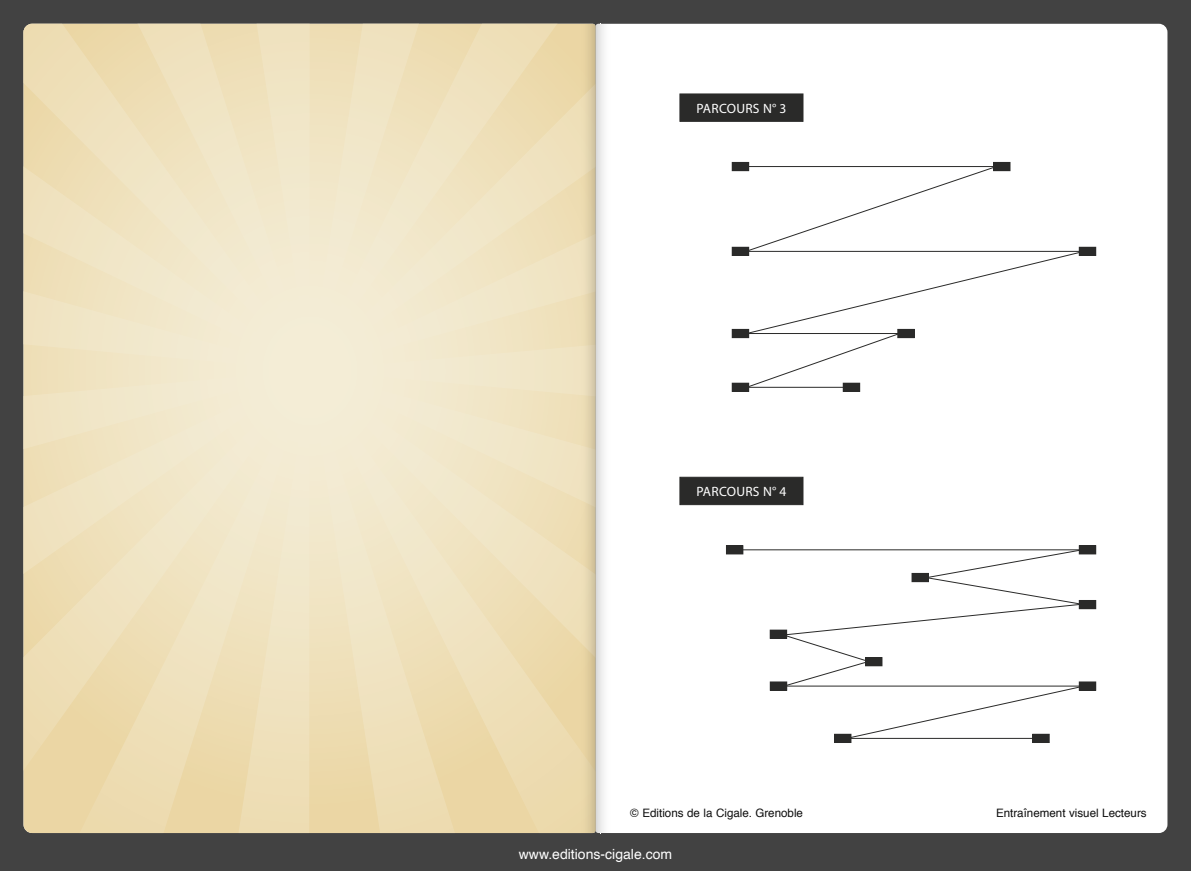
<style>
.page{position:relative;width:1191px;height:871px;background:#fff}
.page>*{position:absolute;margin:0;border:0;box-sizing:border-box;transform-origin:0 0}
.t1{font:14px "Helvetica";color:#fff}
.t2{font:13.5px "ITC Avant Garde Gothic";letter-spacing:.02em;color:#fff}
.t3{font:11.6px "Helvetica";color:#0e0e0e}
</style>
<div class="page">
<div style="left:0;top:0;width:1191px;height:870px;background:#424242"></div>
<svg style="left:24px;top:24px;width:571px;height:808px;background:#efe1be"></svg>
<div style="left:595px;top:24px;width:572px;height:808px;background:#fff"></div>
<p class="t2" style="left:696px;top:101px;width:91px">PARCOURS N° 3</p>
<p class="t2" style="left:696px;top:484px;width:91px">PARCOURS N° 4</p>
<p class="t3" style="left:630px;top:805px;width:174px">© Editions de la Cigale. Grenoble</p>
<p class="t3" style="left:996px;top:805px;width:152px">Entraînement visuel Lecteurs</p>
<p class="t1" style="left:519px;top:843px;width:155px">www.editions-cigale.com</p>
</div>
